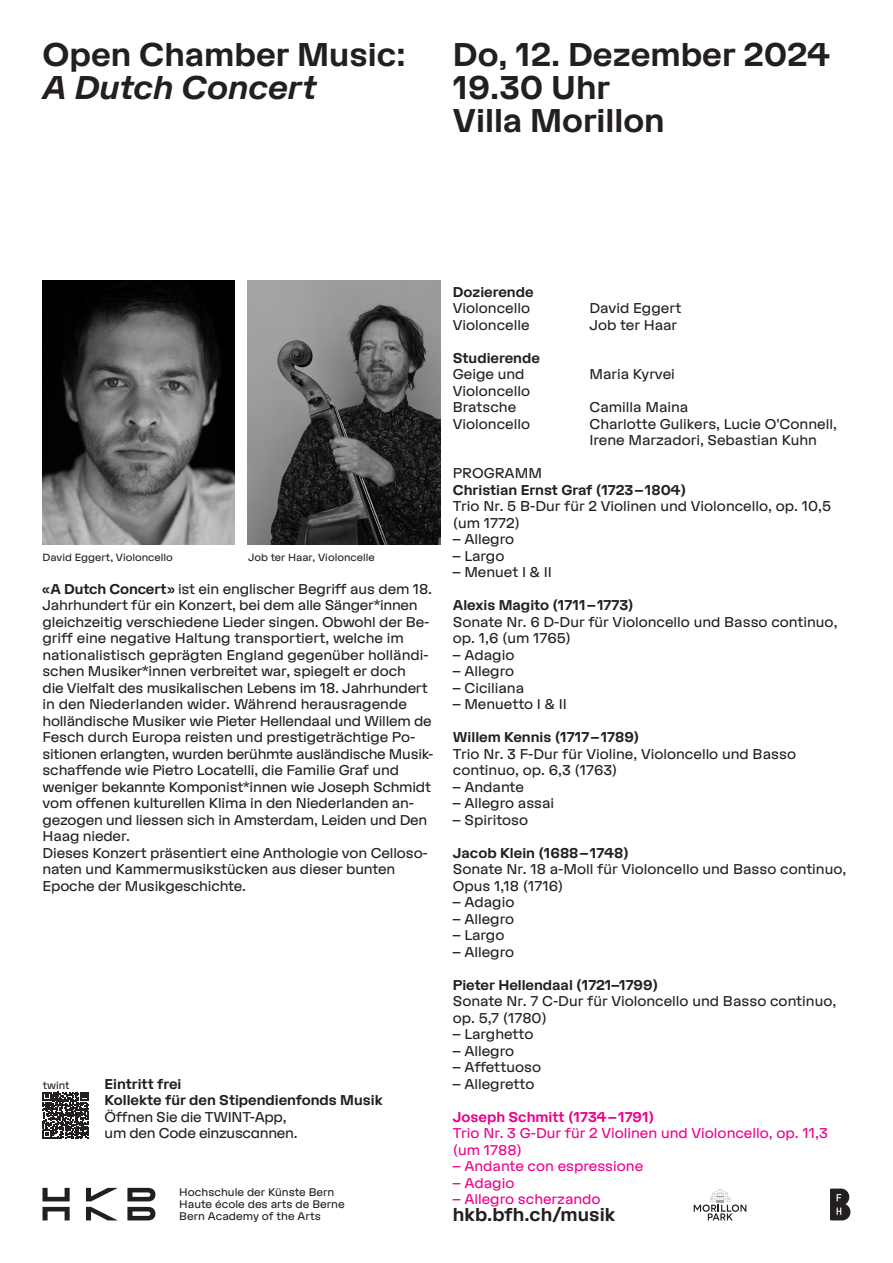
<style>
.page{position:relative;width:893px;height:1263px;background:#fff}
.page>*{position:absolute;margin:0;border:0;box-sizing:border-box;transform-origin:0 0}
.t1{font:700 33px/33px "HKB Grotesk";color:#231f20}
.t2{font:italic 700 33px "HKB Grotesk";color:#231f20}
.t3{font:700 18.75px "HKB Grotesk";color:#231f20}
.t4{font:14.25px/16.5px "HKB Grotesk";letter-spacing:-.01em;color:#231f20}
.t5{font:700 14.25px/16.5px "HKB Grotesk";color:#231f20}
.t6{font:14.25px/16.5px "HKB Grotesk";color:#ed028c}
.t7{font:700 14.25px "HKB Grotesk";color:#ed028c}
.t8{font:11.1px/12.3px "HKB Grotesk";color:#231f20}
.t9{font:10.5px "HKB Grotesk";color:#231f20}
.s1{font-weight:700}
</style>
<div class="page">
<svg style="left:43px;top:1092px;width:46px;height:46px"></svg>
<svg style="left:43px;top:1188px;width:27px;height:13px"></svg>
<svg style="left:127px;top:1188px;width:28px;height:13px"></svg>
<svg style="left:43px;top:1207px;width:27px;height:13px"></svg>
<svg style="left:86px;top:1207px;width:31px;height:13px"></svg>
<svg style="left:127px;top:1207px;width:28px;height:13px"></svg>
<svg style="left:86px;top:1188px;width:32px;height:13px"></svg>
<img style="left:43px;top:280px;width:192px;height:264px">
<img style="left:248px;top:280px;width:192px;height:264px">
<svg style="left:694px;top:1188px;width:52px;height:32px"></svg>
<svg style="left:830px;top:1188px;width:20px;height:32px"></svg>
<h1 class="t1" style="left:43px;top:37px;width:365px">Open Chamber Music:</h1>
<h1 class="t2" style="left:43px;top:67px;width:275px">A Dutch Concert</h1>
<h1 class="t1" style="left:453px;top:37px;width:379px">Do, 12. Dezember 2024<br>19.30 Uhr<br>Villa Morillon</h1>
<p class="t9" style="left:43px;top:551px;width:132px">David Eggert, Violoncello</p>
<p class="t9" style="left:248px;top:551px;width:128px">Job ter Haar, Violoncelle</p>
<p class="t4" style="left:43px;top:580px;width:392px"><span class="s1">«A Dutch Concert»</span> ist ein englischer Begriff aus dem 18.<br>Jahrhundert für ein Konzert, bei dem alle Sänger*innen gleichzeitig verschiedene Lieder singen. Obwohl der Be&shy;griff eine negative Haltung transportiert, welche im nationalistisch geprägten England gegenüber holländi&shy;schen Musiker*innen verbreitet war, spiegelt er doch<br>die Vielfalt des musikalischen Lebens im 18. Jahrhundert in den Niederlanden wider. Während herausragende holländische Musiker wie Pieter Hellendaal und Willem de Fesch durch Europa reisten und prestigeträchtige Po&shy;sitionen erlangten, wurden berühmte ausländische Musik&shy;schaffende wie Pietro Locatelli, die Familie Graf und weniger bekannte Komponist*innen wie Joseph Schmidt vom offenen kulturellen Klima in den Niederlanden an&shy;gezogen und liessen sich in Amsterdam, Leiden und Den Haag nieder.<br>Dieses Konzert präsentiert eine Anthologie von Celloso&shy;naten und Kammermusikstücken aus dieser bunten Epoche der Musikgeschichte.</p>
<p class="t9" style="left:43px;top:1079px;width:28px">twint</p>
<p class="t5" style="left:105px;top:1075px;width:280px">Eintritt frei<br>Kollekte für den Stipendienfonds Musik</p>
<p class="t4" style="left:105px;top:1108px;width:194px">Öffnen Sie die TWINT-App, um den Code einzuscannen.</p>
<p class="t8" style="left:179px;top:1185px;width:167px">Hochschule der Künste Bern<br>Haute école des arts de Berne<br>Bern Academy of the Arts</p>
<p class="t5" style="left:453px;top:283px;width:82px">Dozierende</p>
<p class="t4" style="left:453px;top:300px;width:79px">Violoncello</p>
<p class="t4" style="left:589px;top:300px;width:94px">David Eggert</p>
<p class="t4" style="left:453px;top:316px;width:78px">Violoncelle</p>
<p class="t4" style="left:589px;top:316px;width:89px">Job ter Haar</p>
<p class="t5" style="left:453px;top:349px;width:89px">Studierende</p>
<p class="t4" style="left:453px;top:366px;width:73px">Geige und</p>
<p class="t4" style="left:589px;top:366px;width:87px">Maria Kyrvei</p>
<p class="t4" style="left:453px;top:382px;width:79px">Violoncello<br>Bratsche</p>
<p class="t4" style="left:589px;top:399px;width:100px">Camilla Maina</p>
<p class="t4" style="left:453px;top:415px;width:79px">Violoncello</p>
<p class="t4" style="left:589px;top:415px;width:249px">Charlotte Gulikers, Lucie O’Connell,<br>Irene Marzadori, Sebastian Kuhn</p>
<p class="t4" style="left:453px;top:465px;width:91px">PROGRAMM</p>
<p class="t5" style="left:453px;top:481px;width:235px">Christian Ernst Graf (1723 – 1804)</p>
<p class="t4" style="left:453px;top:498px;width:380px">Trio Nr. 5 B-Dur für 2 Violinen und Violoncello, op. 10,5 (um 1772)</p>
<p class="t4" style="left:453px;top:531px;width:63px">– Allegro</p>
<p class="t4" style="left:453px;top:547px;width:53px">– Largo</p>
<p class="t4" style="left:453px;top:564px;width:101px">– Menuet I &amp; II</p>
<p class="t5" style="left:453px;top:597px;width:182px">Alexis Magito (1711 – 1773)</p>
<p class="t4" style="left:453px;top:613px;width:386px">Sonate Nr. 6 D-Dur für Violoncello und Basso continuo, op. 1,6 (um 1765)</p>
<p class="t4" style="left:453px;top:646px;width:63px">– Adagio</p>
<p class="t4" style="left:453px;top:663px;width:63px">– Allegro</p>
<p class="t4" style="left:453px;top:679px;width:73px">– Ciciliana</p>
<p class="t4" style="left:453px;top:696px;width:115px">– Menuetto I &amp; II</p>
<p class="t5" style="left:453px;top:729px;width:188px">Willem Kennis (1717 – 1789)</p>
<p class="t4" style="left:453px;top:745px;width:345px">Trio Nr. 3 F-Dur für Violine, Violoncello und Basso continuo, op. 6,3 (1763)</p>
<p class="t4" style="left:453px;top:778px;width:73px">– Andante</p>
<p class="t4" style="left:453px;top:795px;width:103px">– Allegro assai</p>
<p class="t4" style="left:453px;top:811px;width:77px">– Spiritoso</p>
<p class="t5" style="left:453px;top:844px;width:178px">Jacob Klein (1688 – 1748)</p>
<p class="t4" style="left:453px;top:861px;width:395px">Sonate Nr. 18 a-Moll für Violoncello und Basso continuo,<br>Opus 1,18 (1716)</p>
<p class="t4" style="left:453px;top:894px;width:63px">– Adagio</p>
<p class="t4" style="left:453px;top:910px;width:63px">– Allegro</p>
<p class="t4" style="left:453px;top:927px;width:53px">– Largo</p>
<p class="t4" style="left:453px;top:943px;width:63px">– Allegro</p>
<p class="t5" style="left:453px;top:976px;width:207px">Pieter Hellendaal (1721–1799)</p>
<p class="t4" style="left:453px;top:993px;width:385px">Sonate Nr. 7 C-Dur für Violoncello und Basso continuo, op. 5,7 (1780)</p>
<p class="t4" style="left:453px;top:1026px;width:82px">– Larghetto</p>
<p class="t4" style="left:453px;top:1042px;width:63px">– Allegro</p>
<p class="t4" style="left:453px;top:1059px;width:90px">– Affettuoso</p>
<p class="t4" style="left:453px;top:1075px;width:83px">– Allegretto</p>
<p class="t7" style="left:453px;top:1108px;width:203px">Joseph Schmitt (1734 – 1791)</p>
<p class="t6" style="left:453px;top:1125px;width:376px">Trio Nr. 3 G-Dur für 2 Violinen und Violoncello, op. 11,3 (um 1788)</p>
<p class="t6" style="left:453px;top:1158px;width:192px">– Andante con espressione</p>
<p class="t6" style="left:453px;top:1174px;width:63px">– Adagio</p>
<p class="t6" style="left:453px;top:1191px;width:149px">– Allegro scherzando</p>
<h2 class="t3" style="left:453px;top:1203px;width:164px">hkb.bfh.ch/musik</h2>
</div>
